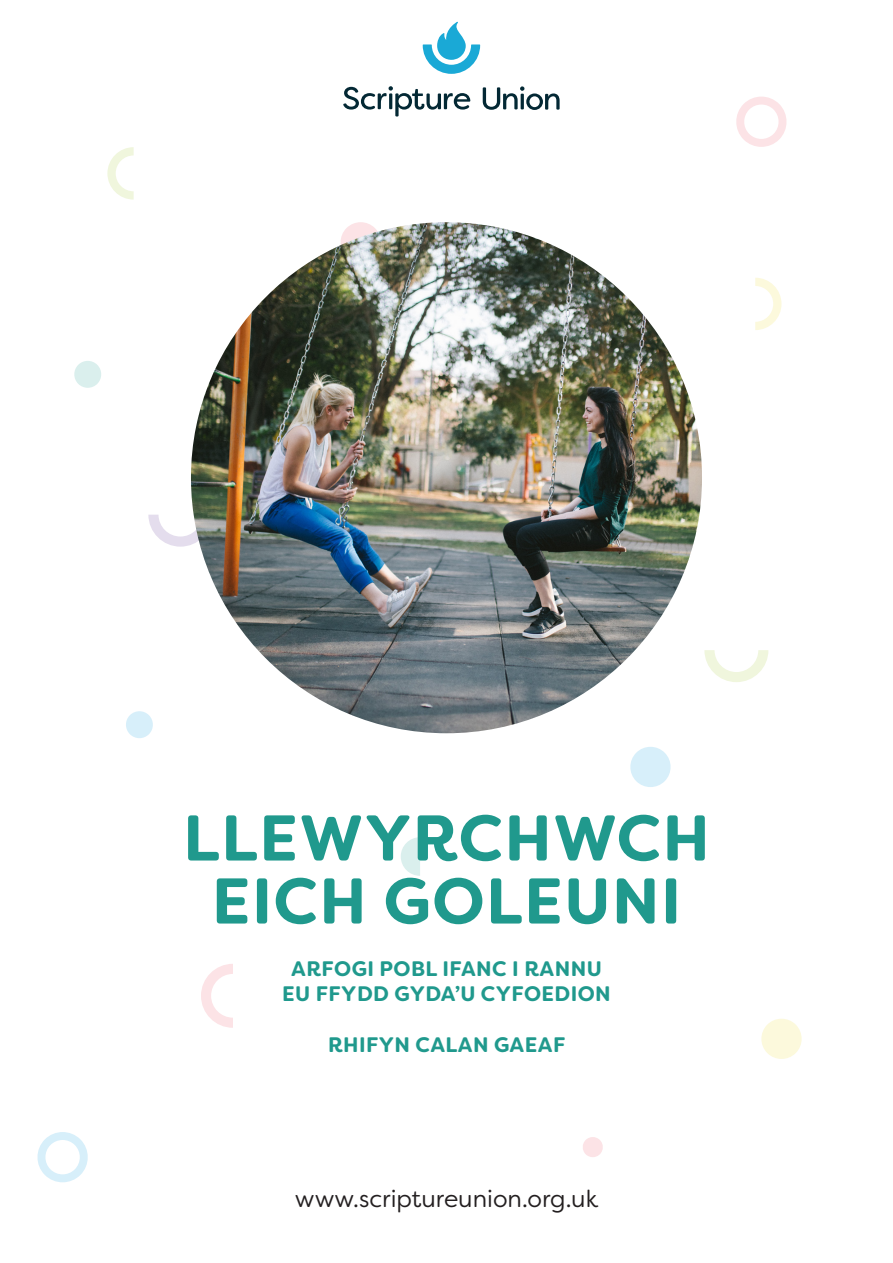
<style>
.page{position:relative;width:893px;height:1263px;background:#fff}
.page>*{position:absolute;margin:0;border:0;box-sizing:border-box;transform-origin:0 0}
.Pack_title{font:700 64.5px/63px "Filson Soft";letter-spacing:.02em;color:#20998d;text-align:center}
.t1{font:24px "Filson Soft";color:#231f20}
.Session_title{font:700 21px/25.2px "Filson Soft";letter-spacing:.02em;color:#20998d;text-align:center}
</style>
<div class="page">
<svg style="left:704px;top:650px;width:64px;height:32px"></svg>
<svg style="left:126px;top:711px;width:27px;height:27px"></svg>
<svg style="left:630px;top:747px;width:41px;height:40px"></svg>
<svg style="left:755px;top:278px;width:26px;height:52px"></svg>
<svg style="left:761px;top:1019px;width:41px;height:40px"></svg>
<svg style="left:341px;top:222px;width:40px;height:23px"></svg>
<svg style="left:148px;top:515px;width:52px;height:32px"></svg>
<svg style="left:201px;top:964px;width:32px;height:64px"></svg>
<svg style="left:107px;top:147px;width:27px;height:53px"></svg>
<svg style="left:401px;top:837px;width:19px;height:39px"></svg>
<svg style="left:74px;top:361px;width:27px;height:27px"></svg>
<svg style="left:736px;top:97px;width:51px;height:50px"></svg>
<svg style="left:37px;top:1132px;width:51px;height:50px"></svg>
<svg style="left:583px;top:1137px;width:20px;height:20px"></svg>
<svg style="left:343px;top:86px;width:127px;height:30px"></svg>
<svg style="left:483px;top:86px;width:77px;height:24px"></svg>
<svg style="left:423px;top:22px;width:57px;height:52px"></svg>
<img style="left:191px;top:222px;width:511px;height:511px;border-radius:256px">
<p class="Pack_title" style="left:183px;top:807px;width:528px">LLEWYRCHWCH<br>EICH GOLEUNI</p>
<p class="Session_title" style="left:282px;top:956px;width:330px">ARFOGI POBL IFANC I RANNU<br>EU FFYDD GYDA’U CYFOEDION</p>
<p class="Session_title" style="left:328px;top:1032px;width:239px">RHIFYN CALAN GAEAF</p>
<p class="t1" style="left:295px;top:1184px;width:305px">www.scriptureunion.org.uk</p>
</div>
